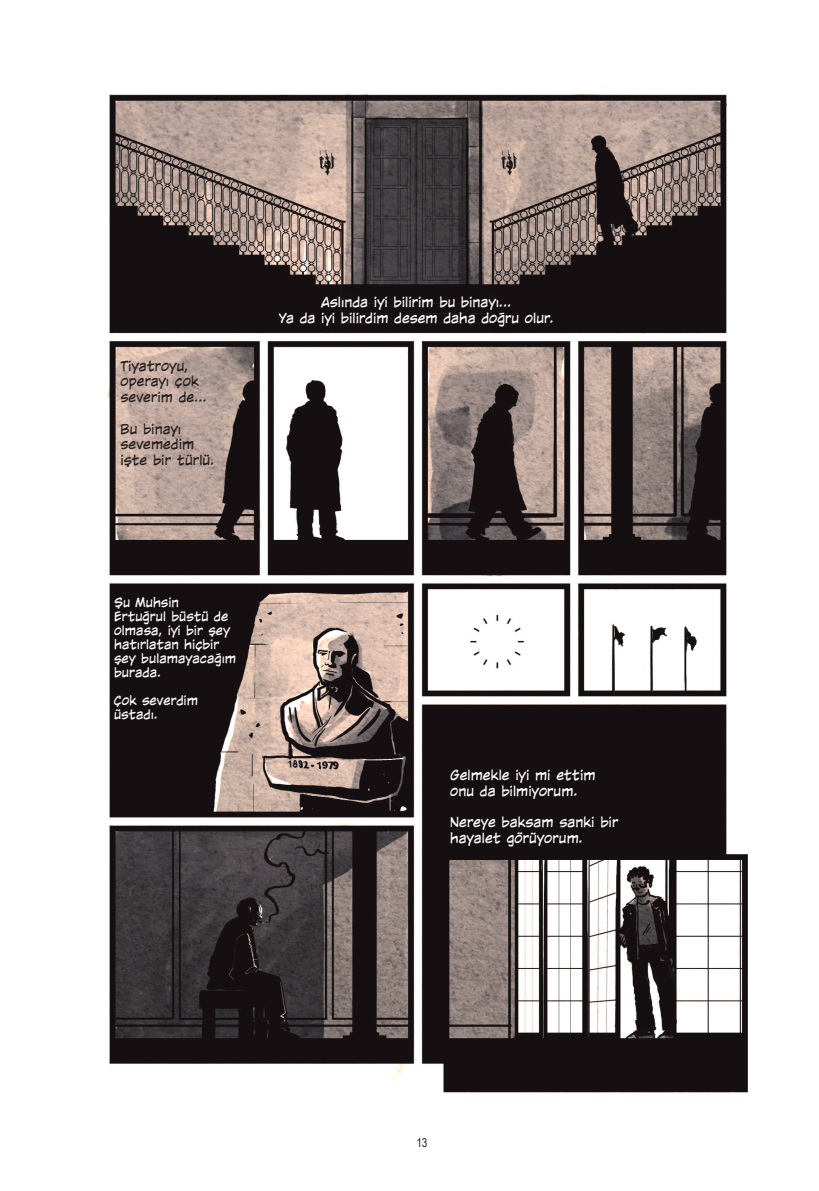
<style>
.page{position:relative;width:819px;height:1191px;background:#fff}
.page>*{position:absolute;margin:0;border:0;box-sizing:border-box;transform-origin:0 0}
.t1{font:13.12px/15.8px "CC Wild Words TR";letter-spacing:.01em;color:#fff}
.t2{font:13.12px/15.8px "CC Wild Words TR";color:#231f20}
.t3{font:12.25px/14px "CC Wild Words TR";letter-spacing:.01em;color:#fff}
.t4{font:12.25px "Arial Narrow";color:#231f20}
</style>
<div class="page">
<img style="left:107px;top:93px;width:641px;height:1000px">
<p class="t2" style="left:121px;top:358px;width:88px">Tiyatroyu, operayı çok severim de...</p>
<p class="t2" style="left:121px;top:421px;width:96px">Bu binayı sevemedim işte bir türlü.</p>
<p class="t1" style="left:279px;top:294px;width:276px;text-align:center">Aslında iyi bilirim bu binayı...<br>Ya da iyi bilirdim desem daha doğru olur.</p>
<p class="t3" style="left:114px;top:595px;width:123px">Şu Muhsin<br>Ertuğrul büstü de olmasa, iyi bir şey hatırlatan hiçbir şey bulamayacağım burada.</p>
<p class="t3" style="left:114px;top:693px;width:85px">Çok severdim üstadı.</p>
<p class="t1" style="left:450px;top:767px;width:147px">Gelmekle iyi mi ettim onu da bilmiyorum.</p>
<p class="t1" style="left:450px;top:815px;width:170px">Nereye baksam sanki bir hayalet görüyorum.</p>
<p class="t4" style="left:416px;top:1134px;width:12px">13</p>
</div>
